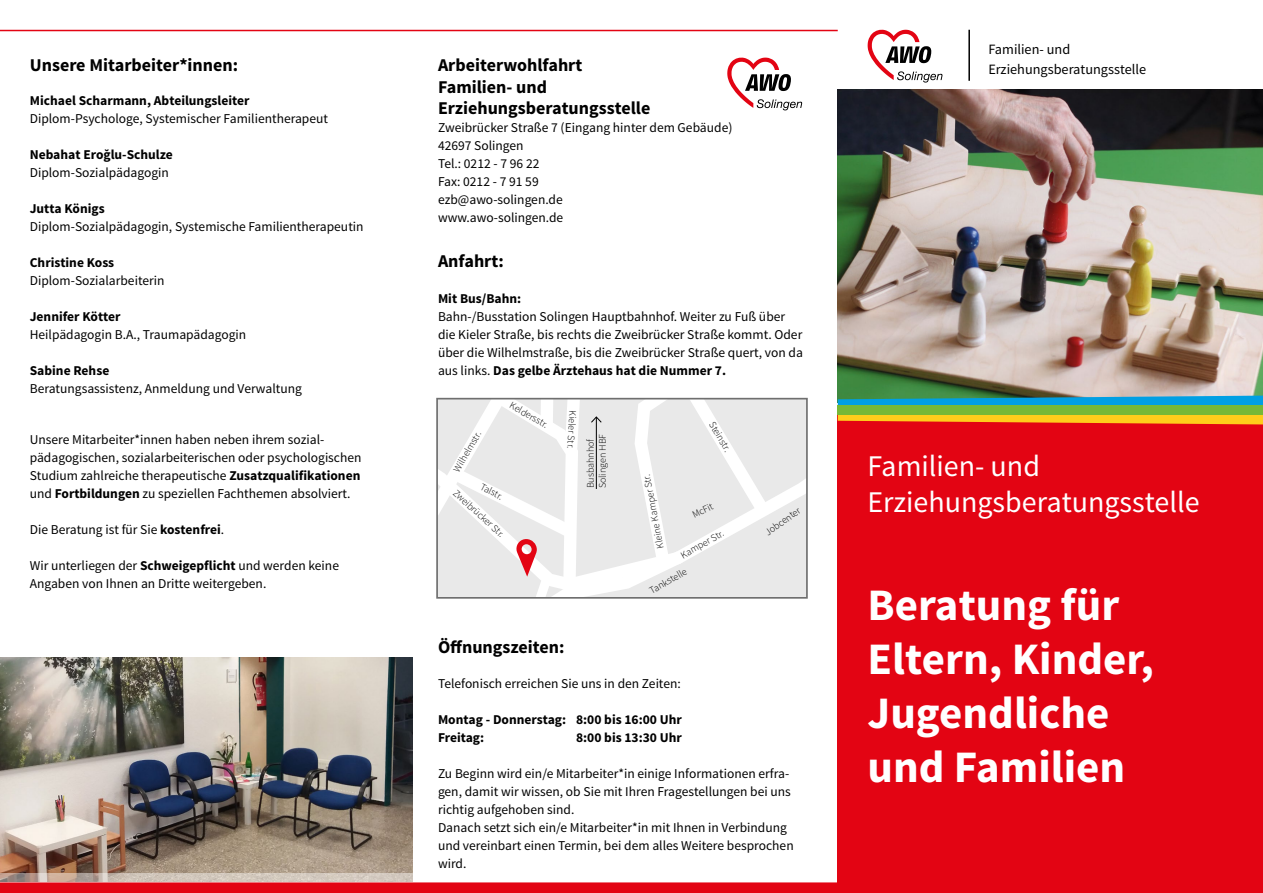
<style>
.page{position:relative;width:1263px;height:893px;background:#fff}
.page>*{position:absolute;margin:0;border:0;box-sizing:border-box;transform-origin:0 0}
.t1{font:700 45px/54px "Source Sans Pro";color:#fff}
.t2{font:30px/36px "Source Sans Pro";color:#fff}
.t3{font:700 18px/21.6px "Source Sans Pro";color:#000}
.t4{font:14.25px "Source Sans Pro";color:#000}
.t5{font:13.5px/18px "Source Sans Pro";color:#000}
.t6{font:700 13.5px/18px "Source Sans Pro";color:#000}
.t7{font:300 10.05px/12px "Source Sans Pro";color:#000}
.s1{font-weight:700}
</style>
<div class="page">
<img style="left:0;top:657px;width:412px;height:216px">
<img style="left:838px;top:89px;width:425px;height:307px">
<div style="left:0;top:883px;width:1263px;height:10px;background:#e30413"></div>
<svg style="left:0;top:873px;width:838px;height:10px"></svg>
<div style="left:838px;top:405px;width:425px;height:488px;background:#e30413"></div>
<svg style="left:838px;top:396px;width:425px;height:28px;background:#84a472"></svg>
<div style="left:838px;top:405px;width:425px;height:10px;background:#76b837"></div>
<svg style="left:868px;top:30px;width:74px;height:53px"></svg>
<hr style="left:0;top:30px;width:838px;height:1px;background:#e30413">
<hr style="left:968px;top:30px;width:2px;height:51px;background:#000">
<svg style="left:727px;top:58px;width:75px;height:52px"></svg>
<svg style="left:767px;top:401px;width:38px;height:190px;background:#eaeaea"></svg>
<div style="left:436px;top:398px;width:372px;height:201px;border:2px solid #6f6f6f"></div>
<svg style="left:437px;top:399px;width:330px;height:199px"></svg>
<h3 class="t3" style="left:30px;top:55px;width:210px">Unsere Mitarbeiter*innen:</h3>
<p class="t6" style="left:30px;top:92px;width:221px">Michael Scharmann, Abteilungsleiter</p>
<p class="t5" style="left:30px;top:110px;width:300px">Diplom-Psychologe, Systemischer Familientherapeut</p>
<p class="t6" style="left:30px;top:146px;width:145px">Nebahat Eroğlu-Schulze</p>
<p class="t5" style="left:30px;top:164px;width:141px">Diplom-Sozialpädagogin</p>
<p class="t6" style="left:30px;top:200px;width:76px">Jutta Königs</p>
<p class="t5" style="left:30px;top:218px;width:335px">Diplom-Sozialpädagogin, Systemische Familientherapeutin</p>
<p class="t6" style="left:30px;top:254px;width:86px">Christine Koss</p>
<p class="t5" style="left:30px;top:272px;width:136px">Diplom-Sozialarbeiterin</p>
<p class="t6" style="left:30px;top:308px;width:92px">Jennifer Kötter</p>
<p class="t5" style="left:30px;top:326px;width:218px">Heilpädagogin B.A., Traumapädagogin</p>
<p class="t6" style="left:30px;top:362px;width:81px">Sabine Rehse</p>
<p class="t5" style="left:30px;top:380px;width:274px">Beratungsassistenz, Anmeldung und Verwaltung</p>
<p class="t5" style="left:30px;top:431px;width:333px">Unsere Mitarbeiter*innen haben neben ihrem sozial&shy;pädagogischen, sozialarbeiterischen oder psychologischen Studium zahlreiche therapeutische <span class="s1">Zusatzqualifikationen </span>und <span class="s1">Fortbildungen</span> zu speziellen Fachthemen absolviert.</p>
<p class="t5" style="left:30px;top:520px;width:196px">Die Beratung ist für Sie <span class="s1">kostenfrei</span>.</p>
<p class="t5" style="left:30px;top:557px;width:311px">Wir unterliegen der <span class="s1">Schweigepflicht</span> und werden keine<br>Angaben von Ihnen an Dritte weitergeben.</p>
<p class="t4" style="left:988px;top:41px;width:83px">Familien- und</p>
<h3 class="t3" style="left:438px;top:55px;width:146px">Arbeiterwohlfahrt</h3>
<p class="t4" style="left:988px;top:60px;width:159px">Erziehungsberatungsstelle</p>
<h3 class="t3" style="left:438px;top:77px;width:214px">Familien- und<br>Erziehungsberatungsstelle</h3>
<p class="t5" style="left:438px;top:119px;width:296px">Zweibrücker Straße 7 (Eingang hinter dem Gebäude)<br>42697 Solingen<br>Tel.: 0212 - 7 96 22<br>Fax: 0212 - 7 91 59<br>ezb@awo-solingen.de<br>www.awo-solingen.de</p>
<h3 class="t3" style="left:438px;top:250px;width:67px">Anfahrt:</h3>
<p class="t6" style="left:438px;top:290px;width:85px">Mit Bus/Bahn:</p>
<p class="t5" style="left:438px;top:307px;width:366px">Bahn-/Busstation Solingen Hauptbahnhof. Weiter zu Fuß über die Kieler Straße, bis rechts die Zweibrücker Straße kommt. Oder über die Wilhelmstraße, bis die Zweibrücker Straße quert, von da aus links. <span class="s1">Das gelbe Ärztehaus hat die Nummer 7.</span></p>
<p class="t7" style="left:451px;top:468px;width:47px;rotate:-60deg">Wilhelmstr.</p>
<p class="t7" style="left:513px;top:399px;width:44px;rotate:30deg">Keldersstr.</p>
<p class="t7" style="left:579px;top:411px;width:40px;rotate:93deg">Kieler Str.</p>
<p class="t7" style="left:484px;top:481px;width:26px;rotate:27deg">Talstr.</p>
<p class="t7" style="left:459px;top:487px;width:67px;rotate:43deg">Zweibrücker Str.</p>
<p class="t7" style="left:584px;top:488px;width:56px;rotate:-90deg">Busbahnhof<br>Solingen HBF</p>
<p class="t7" style="left:655px;top:549px;width:76px;rotate:-101deg">Kleine Kamper Str.</p>
<p class="t7" style="left:716px;top:419px;width:34px;rotate:59deg">Steinstr.</p>
<p class="t7" style="left:690px;top:510px;width:23px;rotate:-26deg">McFit</p>
<p class="t7" style="left:763px;top:529px;width:43px;rotate:-36deg">Jobcenter</p>
<p class="t7" style="left:679px;top:550px;width:49px;rotate:-29deg">Kamper Str.</p>
<p class="t7" style="left:647px;top:586px;width:43px;rotate:-29deg">Tankstelle</p>
<h3 class="t3" style="left:438px;top:637px;width:128px">Öffnungszeiten:</h3>
<p class="t5" style="left:438px;top:674px;width:244px">Telefonisch erreichen Sie uns in den Zeiten:</p>
<p class="t6" style="left:438px;top:711px;width:245px">Montag - Donnerstag: 8:00 bis 16:00 Uhr<br>Freitag:</p>
<p class="t6" style="left:576px;top:729px;width:107px">8:00 bis 13:30 Uhr</p>
<p class="t5" style="left:438px;top:764px;width:357px">Zu Beginn wird ein/e Mitarbeiter*in einige Informationen erfra&shy;gen, damit wir wissen, ob Sie mit Ihren Fragestellungen bei uns richtig aufgehoben sind.<br>Danach setzt sich ein/e Mitarbeiter*in mit Ihnen in Verbindung und vereinbart einen Termin, bei dem alles Weitere besprochen wird.</p>
<h2 class="t2" style="left:867px;top:449px;width:334px">Familien- und<br>Erziehungsberatungsstelle</h2>
<h1 class="t1" style="left:867px;top:580px;width:288px">Beratung für<br>Eltern, Kinder,<br>Jugendliche und Familien</h1>
</div>
